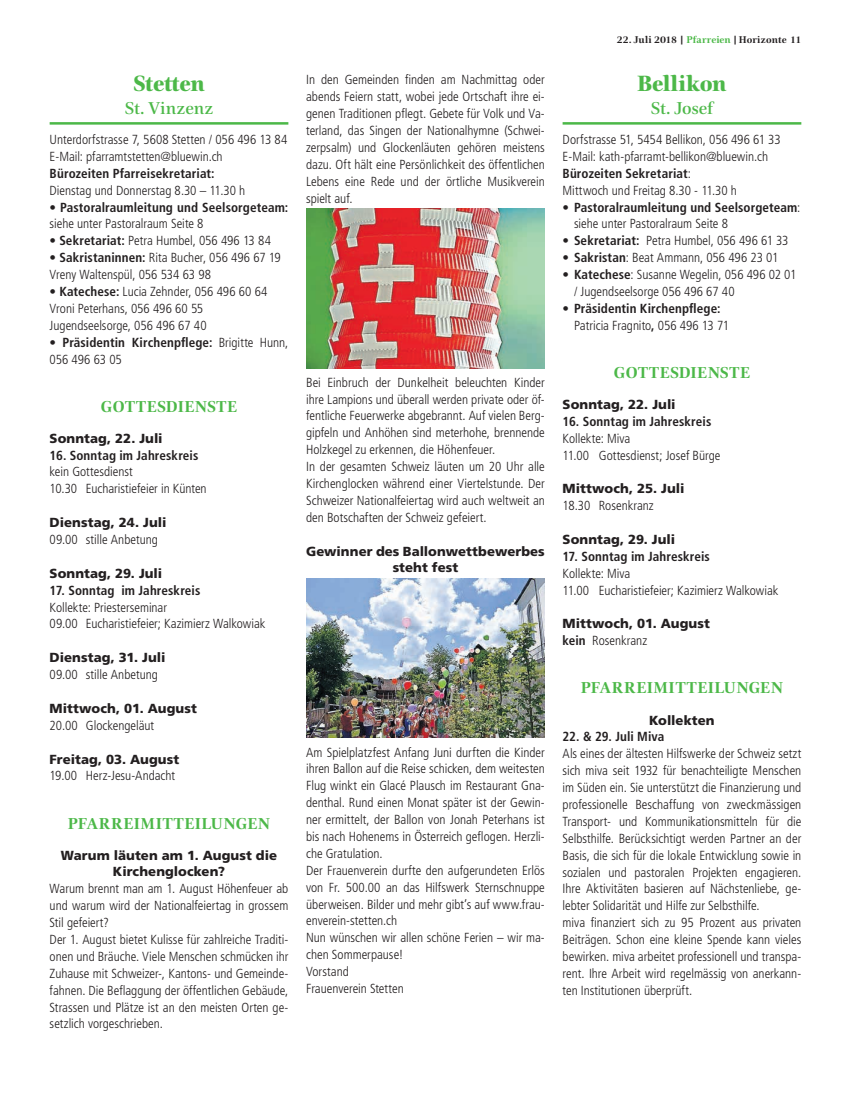
<style>
.page{position:relative;width:851px;height:1099px;background:#fff}
.page>*{position:absolute;margin:0;border:0;box-sizing:border-box;transform-origin:0 0}
.t1{font:800 22.5px "Civita";letter-spacing:-.01em;color:#4cb848}
.t2{font:500 17.5px "Civita";letter-spacing:-.005em;color:#4cb848}
.t3{font:700 16.12px "Civita";letter-spacing:.02em;color:#4cb848}
.t4{font:300 condensed 13.12px/16.9px "Frutiger LT Std";color:#231f20}
.t5{font:700 condensed 13.12px/16.9px "Frutiger LT Std";letter-spacing:.005em;color:#231f20}
.t6{font:900 13.12px/16.9px "Frutiger LT Std";letter-spacing:.005em;color:#231f20;text-align:center}
.t7{font:700 10px "Civita";letter-spacing:.005em;color:#231f20}
.s1{font-weight:300}
.s2{font-weight:700}
.s3{color:#4cb848}
.s4{font-weight:700;font-stretch:condensed}
.s5{font-weight:300;font-stretch:condensed}
</style>
<div class="page">
<hr style="left:50px;top:122px;width:238px;height:3px;background:#4cb848">
<img style="left:306px;top:209px;width:238px;height:159px">
<img style="left:306px;top:578px;width:238px;height:160px">
<hr style="left:562px;top:122px;width:239px;height:3px;background:#4cb848">
<h1 class="t1" style="left:133px;top:68px;width:73px">Stetten</h1>
<h2 class="t2" style="left:125px;top:96px;width:89px">St. Vinzenz</h2>
<p class="t4" style="left:50px;top:131px;width:239px">Unterdorfstrasse 7, 5608 Stetten / 056 496 13 84<br>E-Mail: pfarramtstetten@bluewin.ch</p>
<p class="t5" style="left:50px;top:165px;width:166px">Bürozeiten Pfarreisekretariat:</p>
<p class="t4" style="left:50px;top:182px;width:197px">Dienstag und Donnerstag 8.30 – 11.30 h</p>
<p class="t5" style="left:50px;top:198px;width:240px"><span class="s1">•</span> Pastoralraumleitung und Seelsorgeteam: <span class="s1">siehe unter Pastoralraum Seite 8</span></p>
<p class="t4" style="left:50px;top:232px;width:223px">• <span class="s2">Sekretariat:</span> Petra Humbel, 056 496 13 84</p>
<p class="t4" style="left:50px;top:249px;width:233px">• <span class="s2">Sakristaninnen:</span> Rita Bucher, 056 496 67 19<br>Vreny Waltenspül, 056 534 63 98</p>
<p class="t4" style="left:50px;top:283px;width:219px">• <span class="s2">Katechese:</span> Lucia Zehnder, 056 496 60 64<br>Vroni Peterhans, 056 496 60 55<br>Jugendseelsorge, 056 496 67 40</p>
<p class="t5" style="left:50px;top:333px;width:240px"><span class="s1">•</span> Präsidentin Kirchenpflege: <span class="s1">Brigitte Hunn,<br>056 496 63 05</span></p>
<p class="t3" style="left:101px;top:395px;width:138px">GOTTESDIENSTE</p>
<p class="t6" style="left:50px;top:429px;width:114px">Sonntag, 22. Juli</p>
<p class="t5" style="left:50px;top:446px;width:150px">16. Sonntag im Jahreskreis</p>
<p class="t4" style="left:50px;top:463px;width:158px">kein Gottesdienst<br>10.30 Eucharistiefeier in Künten</p>
<p class="t6" style="left:50px;top:514px;width:118px">Dienstag, 24. Juli</p>
<p class="t4" style="left:50px;top:531px;width:110px">09.00 stille Anbetung</p>
<p class="t6" style="left:50px;top:564px;width:114px">Sonntag, 29. Juli</p>
<p class="t5" style="left:50px;top:581px;width:152px">17. Sonntag im Jahreskreis</p>
<p class="t4" style="left:50px;top:598px;width:217px">Kollekte: Priesterseminar<br>09.00 Eucharistiefeier; Kazimierz Walkowiak</p>
<p class="t6" style="left:50px;top:649px;width:117px">Dienstag, 31. Juli</p>
<p class="t4" style="left:50px;top:666px;width:110px">09.00 stille Anbetung</p>
<p class="t6" style="left:50px;top:699px;width:149px">Mittwoch, 01. August</p>
<p class="t4" style="left:50px;top:717px;width:106px">20.00 Glockengeläut</p>
<p class="t6" style="left:50px;top:750px;width:131px">Freitag, 03. August</p>
<p class="t4" style="left:50px;top:767px;width:127px">19.00 Herz-Jesu-Andacht</p>
<p class="t3" style="left:68px;top:812px;width:204px">PFARREIMITTEILUNGEN</p>
<p class="t6" style="left:61px;top:846px;width:218px">Warum läuten am 1. August die<br>Kirchenglocken?</p>
<p class="t4" style="left:50px;top:880px;width:240px">Warum brennt man am 1. August Höhenfeuer ab und warum wird der Nationalfeiertag in grossem Stil gefeiert?<br>Der 1. August bietet Kulisse für zahlreiche Traditi&shy;onen und Bräuche. Viele Menschen schmücken ihr Zuhause mit Schweizer-, Kantons- und Gemeinde&shy;fahnen. Die Beflaggung der öffentlichen Gebäude, Strassen und Plätze ist an den meisten Orten ge&shy;setzlich vorgeschrieben.</p>
<p class="t4" style="left:306px;top:72px;width:240px;text-align:justify">In den Gemeinden finden am Nachmittag oder abends Feiern statt, wobei jede Ortschaft ihre ei&shy;genen Traditionen pflegt. Gebete für Volk und Va&shy;terland, das Singen der Nationalhymne (Schwei&shy;zerpsalm) und Glockenläuten gehören meistens dazu. Oft hält eine Persönlichkeit des öffentlichen Lebens eine Rede und der örtliche Musikverein spielt auf.</p>
<p class="t4" style="left:306px;top:374px;width:240px">Bei Einbruch der Dunkelheit beleuchten Kinder ihre Lampions und überall werden private oder öf&shy;fentliche Feuerwerke abgebrannt. Auf vielen Berg&shy;gipfeln und Anhöhen sind meterhohe, brennende Holzkegel zu erkennen, die Höhenfeuer.<br>In der gesamten Schweiz läuten um 20 Uhr alle Kirchenglocken während einer Viertelstunde. Der Schweizer Nationalfeiertag wird auch weltweit an den Botschaften der Schweiz gefeiert.</p>
<p class="t6" style="left:306px;top:542px;width:240px">Gewinner des Ballonwettbewerbes steht fest</p>
<p class="t4" style="left:306px;top:743px;width:240px">Am Spielplatzfest Anfang Juni durften die Kinder ihren Ballon auf die Reise schicken, dem weitesten Flug winkt ein Glacé Plausch im Restaurant Gna&shy;denthal. Rund einen Monat später ist der Gewin&shy;ner ermittelt, der Ballon von Jonah Peterhans ist bis nach Hohenems in Österreich geflogen. Herzli&shy;che Gratulation.<br>Der Frauenverein durfte den aufgerundeten Erlös von Fr. 500.00 an das Hilfswerk Sternschnuppe überweisen. Bilder und mehr gibt’s auf www.frau&shy;enverein-stetten.ch<br>Nun wünschen wir allen schöne Ferien – wir ma&shy;chen Sommerpause!<br>Vorstand<br>Frauenverein Stetten</p>
<p class="t7" style="left:616px;top:33px;width:186px">22. Juli 2018 | <span class="s3">Pfarreien</span> | Horizonte 11</p>
<h1 class="t1" style="left:637px;top:68px;width:91px">Bellikon</h1>
<h2 class="t2" style="left:650px;top:96px;width:64px">St. Josef</h2>
<p class="t4" style="left:562px;top:131px;width:219px">Dorfstrasse 51, 5454 Bellikon, 056 496 61 33<br>E-Mail: kath-pfarramt-bellikon@bluewin.ch <span class="s2">Bürozeiten Sekretariat</span>:<br>Mittwoch und Freitag 8.30 - 11.30 h</p>
<p class="t5" style="left:574px;top:198px;width:228px;text-indent:-11px"><span class="s1">•</span> Pastoralraumleitung und Seelsorgeteam<span class="s1">: siehe unter Pastoralraum Seite 8</span></p>
<p class="t4" style="left:562px;top:232px;width:227px">• <span class="s2">Sekretariat:</span> Petra Humbel, 056 496 61 33</p>
<p class="t4" style="left:562px;top:249px;width:217px">• <span class="s2">Sakristan</span>: Beat Ammann, 056 496 23 01</p>
<p class="t4" style="left:574px;top:266px;width:224px;text-indent:-11px">• <span class="s2">Katechese</span>: Susanne Wegelin, 056 496 02 01 / Jugendseelsorge 056 496 67 40</p>
<p class="t4" style="left:574px;top:300px;width:156px;text-indent:-11px">• <span class="s2">Präsidentin Kirchenpflege:<br></span>Patricia Fragnito<span class="s2">,</span> 056 496 13 71</p>
<p class="t3" style="left:613px;top:361px;width:138px">GOTTESDIENSTE</p>
<p class="t6" style="left:562px;top:396px;width:114px">Sonntag, 22. Juli</p>
<p class="t5" style="left:562px;top:413px;width:150px">16. Sonntag im Jahreskreis</p>
<p class="t4" style="left:562px;top:430px;width:159px">Kollekte: Miva<br>11.00 Gottesdienst; Josef Bürge</p>
<p class="t6" style="left:562px;top:480px;width:123px">Mittwoch, 25. Juli</p>
<p class="t4" style="left:562px;top:497px;width:93px">18.30 Rosenkranz</p>
<p class="t6" style="left:562px;top:531px;width:114px">Sonntag, 29. Juli</p>
<p class="t5" style="left:562px;top:548px;width:149px">17. Sonntag im Jahreskreis</p>
<p class="t4" style="left:562px;top:565px;width:217px">Kollekte: Miva<br>11.00 Eucharistiefeier; Kazimierz Walkowiak</p>
<p class="t6" style="left:562px;top:615px;width:149px;text-align:left">Mittwoch, 01. August <span class="s4">kein</span> <span class="s5">Rosenkranz</span></p>
<p class="t3" style="left:580px;top:677px;width:204px">PFARREIMITTEILUNGEN</p>
<p class="t6" style="left:649px;top:711px;width:67px">Kollekten</p>
<p class="t5" style="left:562px;top:728px;width:103px">22. &amp; 29. Juli Miva</p>
<p class="t4" style="left:562px;top:745px;width:240px">Als eines der ältesten Hilfswerke der Schweiz setzt sich miva seit 1932 für benachteiligte Menschen im Süden ein. Sie unterstützt die Finanzierung und professionelle Beschaffung von zweckmässigen Transport- und Kommunikationsmitteln für die Selbsthilfe. Berücksichtigt werden Partner an der Basis, die sich für die lokale Entwicklung sowie in sozialen und pastoralen Projekten engagieren.<br>Ihre Aktivitäten basieren auf Nächstenliebe, ge&shy;lebter Solidarität und Hilfe zur Selbsthilfe.<br>miva finanziert sich zu 95 Prozent aus privaten Beiträgen. Schon eine kleine Spende kann vieles bewirken. miva arbeitet professionell und transpa&shy;rent. Ihre Arbeit wird regelmässig von anerkann&shy;ten Institutionen überprüft.</p>
</div>
